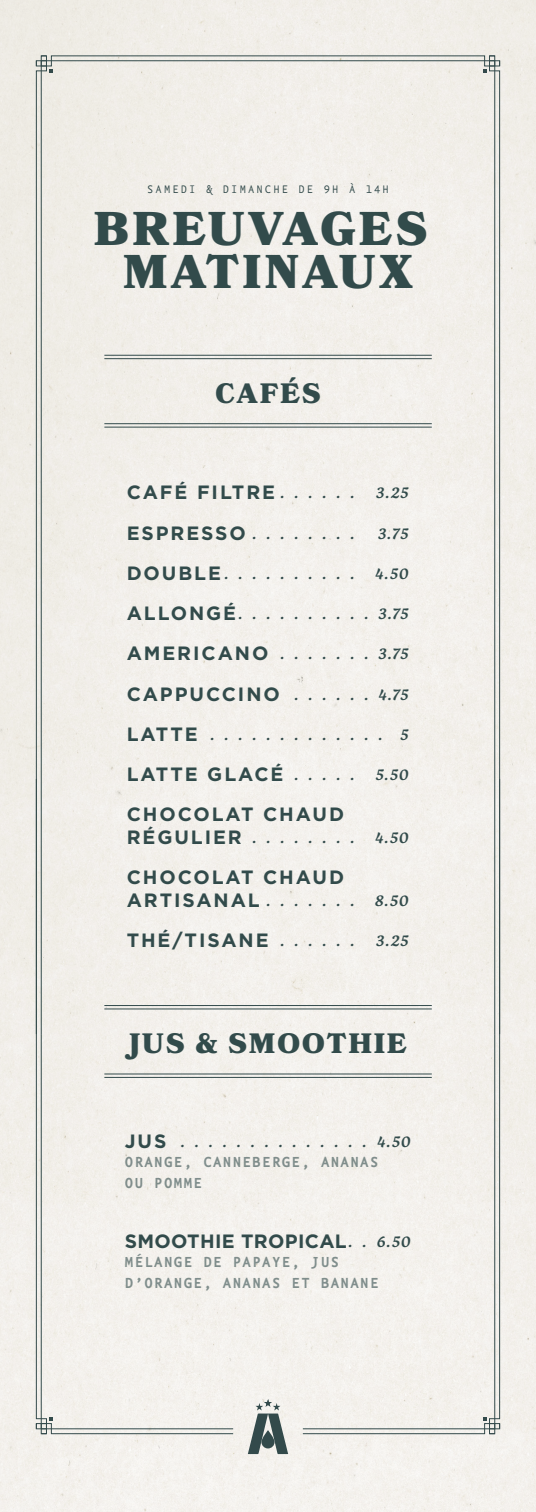
<style>
.page{position:relative;width:536px;height:1512px;background:#f1eee9}
.page>*{position:absolute;margin:0;border:0;box-sizing:border-box;transform-origin:0 0}
.t1{font:900 47.25px/43.8px "Bookmania";letter-spacing:.08em;color:#324b4b;text-align:center}
.t2{font:900 28px "Bookmania";letter-spacing:.08em;color:#324b4b}
.t3{font:700 19.25px/22.8px "Gotham";letter-spacing:.1em;color:#324b4b}
.t4{font:700 19.25px "Gotham";letter-spacing:.015em;color:#324b4b}
.t5{font:italic 600 15.75px "Eskorte Latin";letter-spacing:.03em;color:#324b4b}
.t6{font:700 14px/21px "Nexus Typewriter Pro";letter-spacing:.1em;color:rgb(50 75 75/.6)}
.t7{font:10.5px "Nexus Typewriter Pro";letter-spacing:.2em;color:#324a4b}
.s1{font-family:"Eskorte Latin";font-weight:600;font-style:italic;font-size:15.75px}
.s2{font-family:"Gotham";font-weight:700;font-style:normal;font-size:19.25px}
</style>
<div class="page">
<div style="left:35px;top:55px;width:465px;height:1399px;background:#f2f0eb"></div>
<hr style="left:104px;top:355px;width:327px;height:1px;background:#324a4b">
<hr style="left:104px;top:358px;width:327px;height:1px;background:#324a4b">
<hr style="left:104px;top:423px;width:327px;height:1px;background:#324a4b">
<hr style="left:104px;top:427px;width:327px;height:1px;background:#324a4b">
<hr style="left:104px;top:1005px;width:327px;height:1px;background:#324a4b">
<hr style="left:104px;top:1009px;width:327px;height:1px;background:#324a4b">
<hr style="left:104px;top:1074px;width:327px;height:1px;background:#324a4b">
<hr style="left:104px;top:1077px;width:327px;height:1px;background:#324a4b">
<p class="t7" style="left:147px;top:180px;width:243px">SAMEDI &amp; DIMANCHE DE 9H À 14H</p>
<h1 class="t1" style="left:94px;top:206px;width:334px">BREUVAGES<br>MATINAUX</h1>
<h2 class="t2" style="left:215px;top:377px;width:107px">CAFÉS</h2>
<p class="t3" style="left:127px;top:481px;width:230px">CAFÉ FILTRE <span class="s1">. . . . . .</span></p>
<p class="t5" style="left:376px;top:481px;width:34px">3.25</p>
<p class="t3" style="left:127px;top:521px;width:230px">ESPRESSO <span class="s1">. . . . . . . .</span></p>
<p class="t5" style="left:378px;top:521px;width:32px">3.75</p>
<p class="t5" style="left:127px;top:561px;width:230px"><span class="s2">DOUBLE</span> . . . . . . . . . .</p>
<p class="t5" style="left:375px;top:561px;width:35px">4.50</p>
<p class="t5" style="left:127px;top:602px;width:284px"><span class="s2">ALLONGÉ</span>. . . . . . . . . . 3.75</p>
<p class="t5" style="left:127px;top:642px;width:284px"><span class="s2">AMERICANO</span> . . . . . . . 3.75</p>
<p class="t3" style="left:127px;top:682px;width:284px">CAPPUCCINO <span class="s1">. . . . . . 4.75</span></p>
<p class="t5" style="left:127px;top:722px;width:284px"><span class="s2">LATTE</span> . . . . . . . . . . . . . 5</p>
<p class="t3" style="left:127px;top:763px;width:230px">LATTE GLACÉ <span class="s1">. . . . .</span></p>
<p class="t5" style="left:375px;top:763px;width:35px">5.50</p>
<p class="t3" style="left:127px;top:803px;width:230px">CHOCOLAT CHAUD<br>RÉGULIER <span class="s1">. . . . . . . .</span></p>
<p class="t5" style="left:375px;top:826px;width:35px">4.50</p>
<p class="t3" style="left:127px;top:866px;width:219px">CHOCOLAT CHAUD</p>
<p class="t5" style="left:127px;top:889px;width:284px"><span class="s2">ARTISANAL</span> . . . . . . . 8.50</p>
<p class="t3" style="left:127px;top:929px;width:230px">THÉ/TISANE <span class="s1">. . . . . .</span></p>
<p class="t5" style="left:376px;top:929px;width:34px">3.25</p>
<h2 class="t2" style="left:129px;top:1027px;width:279px">JUS &amp; SMOOTHIE</h2>
<p class="t5" style="left:125px;top:1130px;width:287px"><span class="s2">JUS</span> . . . . . . . . . . . . . . 4.50</p>
<p class="t6" style="left:125px;top:1151px;width:255px">ORANGE, CANNEBERGE, ANANAS<br>OU POMME</p>
<p class="t4" style="left:125px;top:1228px;width:287px">SMOOTHIE TROPICAL<span class="s1">. . 6.50</span></p>
<p class="t6" style="left:125px;top:1250px;width:255px">MÉLANGE DE PAPAYE, JUS<br>D’ORANGE, ANANAS ET BANANE</p>
</div>
